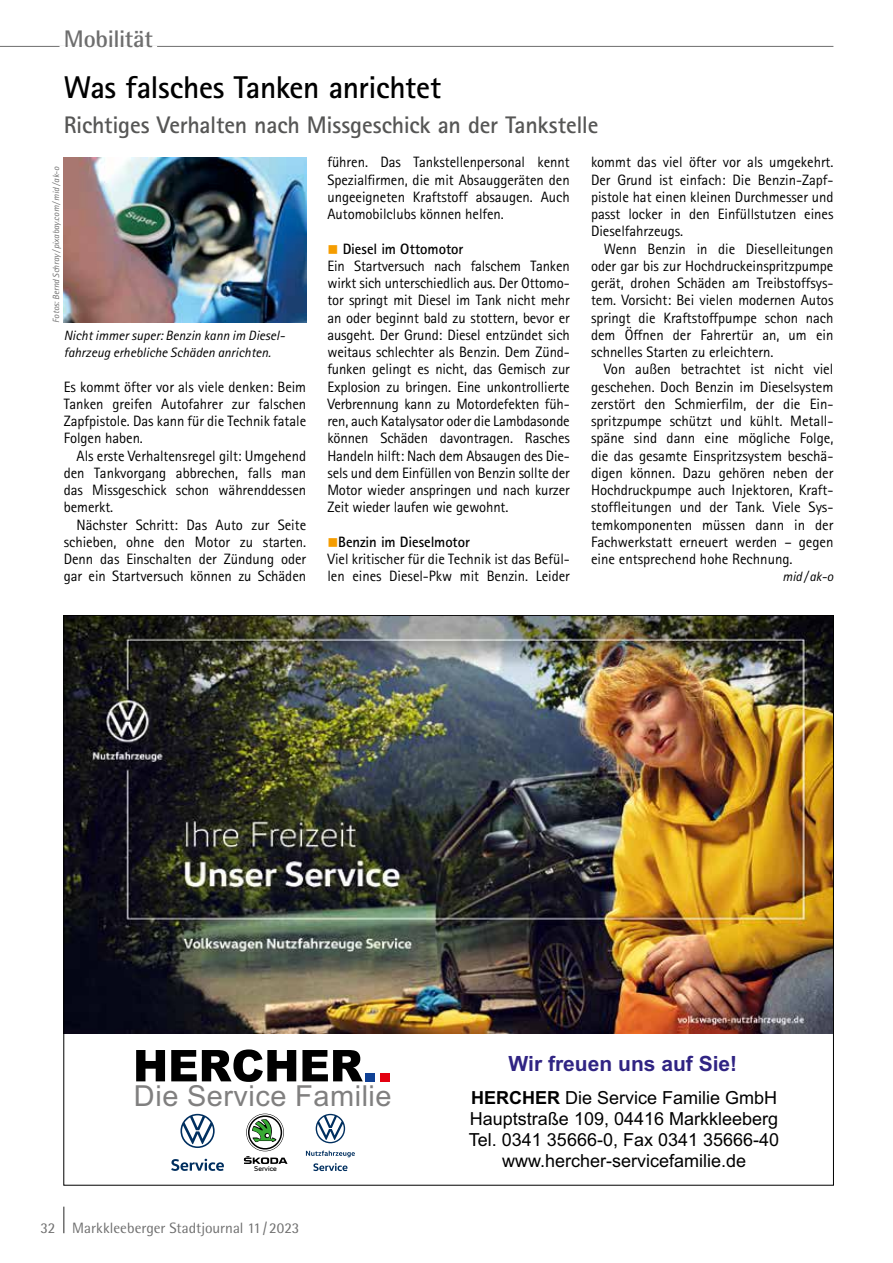
<style>
.page{position:relative;width:893px;height:1263px;background:#fff}
.page>*{position:absolute;margin:0;border:0;box-sizing:border-box;transform-origin:0 0}
.t1{font:700 31.5px "Rotis Sans Serif Std";letter-spacing:-.015em;color:#000}
.t2{font:28.95px "Arial";letter-spacing:.02em;color:#807f7f}
.t3{font:700 24px "Rotis Sans Serif Std";letter-spacing:-.015em;color:#565655}
.t4{font:700 24px "Rotis Semi Sans Std";letter-spacing:-.015em;color:#6e6e6e}
.t5{font:700 21px "Arial";color:#302483}
.t6{font:18px/21px "Arial";color:#000;text-align:center}
.t7{font:15px/17.2px "Rotis Sans Serif Std";letter-spacing:-.01em;color:#000;text-align:justify}
.t8{font:15px "Rotis Semi Sans Std";color:#6e6e6e}
.t9{font:italic 13.5px/17.2px "Rotis Sans Serif Std";color:#000}
.t10{font:italic 9px "Rotis Sans Serif Std";letter-spacing:-.01em;color:#6e6e6e}
.t11{font:6.9px "SKODA Next";color:#000}
.s1{color:#f59d00}
.s2{font-weight:700}
</style>
<div class="page">
<hr style="left:63px;top:1206px;width:2px;height:27px;background:#6e6e6e">
<hr style="left:0;top:46px;width:833px;height:1px;background:#6e6e6e">
<hr style="left:60px;top:46px;width:97px;height:1px;background:#fff">
<svg style="left:136px;top:1049px;width:227px;height:33px"></svg>
<div style="left:381px;top:1073px;width:9px;height:8px;background:#e30010"></div>
<div style="left:365px;top:1073px;width:9px;height:8px;background:#104195"></div>
<svg style="left:180px;top:1114px;width:35px;height:34px"></svg>
<svg style="left:171px;top:1159px;width:53px;height:12px"></svg>
<svg style="left:306px;top:1151px;width:49px;height:6px"></svg>
<svg style="left:316px;top:1114px;width:29px;height:29px"></svg>
<svg style="left:313px;top:1163px;width:34px;height:8px"></svg>
<svg style="left:246px;top:1113px;width:38px;height:38px"></svg>
<svg style="left:247px;top:1114px;width:36px;height:37px"></svg>
<svg style="left:248px;top:1115px;width:34px;height:34px"></svg>
<svg style="left:249px;top:1117px;width:32px;height:31px"></svg>
<svg style="left:252px;top:1119px;width:24px;height:23px"></svg>
<svg style="left:244px;top:1156px;width:43px;height:8px"></svg>
<img style="left:66px;top:617px;width:765px;height:416px">
<img style="left:64px;top:158px;width:242px;height:165px">
<h3 class="t4" style="left:64px;top:24px;width:91px">Mobilität</h3>
<h1 class="t1" style="left:64px;top:68px;width:379px">Was falsches Tanken anrichtet</h1>
<h3 class="t3" style="left:64px;top:109px;width:536px">Richtiges Verhalten nach Missgeschick an der Tankstelle</h3>
<p class="t10" style="left:51px;top:323px;width:158px;rotate:-90deg">Fotos: Bernd Schray/pixabay.com/mid/ak-o</p>
<p class="t9" style="left:64px;top:327px;width:223px">Nicht immer super: Benzin kann im Diesel&shy;fahrzeug erhebliche Schäden anrichten.</p>
<p class="t7" style="left:64px;top:378px;width:244px">Es kommt öfter vor als viele denken: Beim Tanken greifen Autofahrer zur falschen Zapfpistole. Das kann für die Technik fatale Folgen haben.</p>
<p class="t7" style="left:64px;top:447px;width:244px;text-indent:13px">Als erste Verhaltensregel gilt: Umgehend den Tankvorgang abbrechen, falls man das Missgeschick schon währenddessen bemerkt.</p>
<p class="t7" style="left:64px;top:516px;width:244px;text-indent:13px">Nächster Schritt: Das Auto zur Seite schieben, ohne den Motor zu starten.<br>Denn das Einschalten der Zündung oder gar ein Startversuch können zu Schäden</p>
<p class="t7" style="left:327px;top:153px;width:244px">führen. Das Tankstellenpersonal kennt Spezialfirmen, die mit Absauggeräten den ungeeigneten Kraftstoff absaugen. Auch Automobilclubs können helfen.</p>
<p class="t7" style="left:327px;top:240px;width:244px;text-align:left"><span class="s1">■</span> <span class="s2">Diesel im Ottomotor<br></span>Ein Startversuch nach falschem Tanken wirkt sich unterschiedlich aus. Der Ottomo&shy;tor springt mit Diesel im Tank nicht mehr an oder beginnt bald zu stottern, bevor er ausgeht. Der Grund: Diesel entzündet sich weitaus schlechter als Benzin. Dem Zünd&shy;funken gelingt es nicht, das Gemisch zur Explosion zu bringen. Eine unkontrollierte Verbrennung kann zu Motordefekten füh&shy;ren, auch Katalysator oder die Lambdasonde können Schäden davontragen. Rasches Handeln hilft: Nach dem Absaugen des Die&shy;sels und dem Einfüllen von Benzin sollte der Motor wieder anspringen und nach kurzer Zeit wieder laufen wie gewohnt.</p>
<p class="t7" style="left:327px;top:533px;width:244px;text-align:left"><span class="s1">■</span><span class="s2">Benzin im Dieselmotor<br></span>Viel kritischer für die Technik ist das Befül&shy;len eines Diesel-Pkw mit Benzin. Leider</p>
<p class="t7" style="left:591px;top:153px;width:244px">kommt das viel öfter vor als umgekehrt.<br>Der Grund ist einfach: Die Benzin-Zapf&shy;pistole hat einen kleinen Durchmesser und passt locker in den Einfüllstutzen eines Dieselfahrzeugs.</p>
<p class="t7" style="left:591px;top:240px;width:244px;text-indent:13px">Wenn Benzin in die Dieselleitungen oder gar bis zur Hochdruckeinspritzpumpe gerät, drohen Schäden am Treibstoffsys&shy;tem. Vorsicht: Bei vielen modernen Autos springt die Kraftstoffpumpe schon nach dem Öffnen der Fahrertür an, um ein schnelles Starten zu erleichtern.</p>
<p class="t7" style="left:591px;top:360px;width:244px;text-indent:13px">Von außen betrachtet ist nicht viel geschehen. Doch Benzin im Dieselsystem zerstört den Schmierfilm, der die Ein&shy;spritzpumpe schützt und kühlt. Metall&shy;späne sind dann eine mögliche Folge, die das gesamte Einspritzsystem beschä&shy;digen können. Dazu gehören neben der Hochdruckpumpe auch Injektoren, Kraft&shy;stoffleitungen und der Tank. Viele Sys&shy;temkomponenten müssen dann in der Fachwerkstatt erneuert werden – gegen eine entsprechend hohe Rechnung.</p>
<p class="t9" style="left:782px;top:568px;width:52px">mid/ak-o</p>
<h2 class="t2" style="left:134px;top:1076px;width:259px">Die Service Familie</h2>
<p class="t11" style="left:254px;top:1164px;width:24px">Service</p>
<p class="t8" style="left:40px;top:1219px;width:260px">32 Markkleeberger Stadtjournal 11/2023</p>
<h3 class="t5" style="left:509px;top:1049px;width:230px">Wir freuen uns auf Sie!</h3>
<p class="t6" style="left:469px;top:1087px;width:312px"><span class="s2">HERCHER</span> Die Service Familie GmbH Hauptstraße 109, 04416 Markkleeberg Tel. 0341 35666-0, Fax 0341 35666-40 www.hercher-servicefamilie.de</p>
</div>
